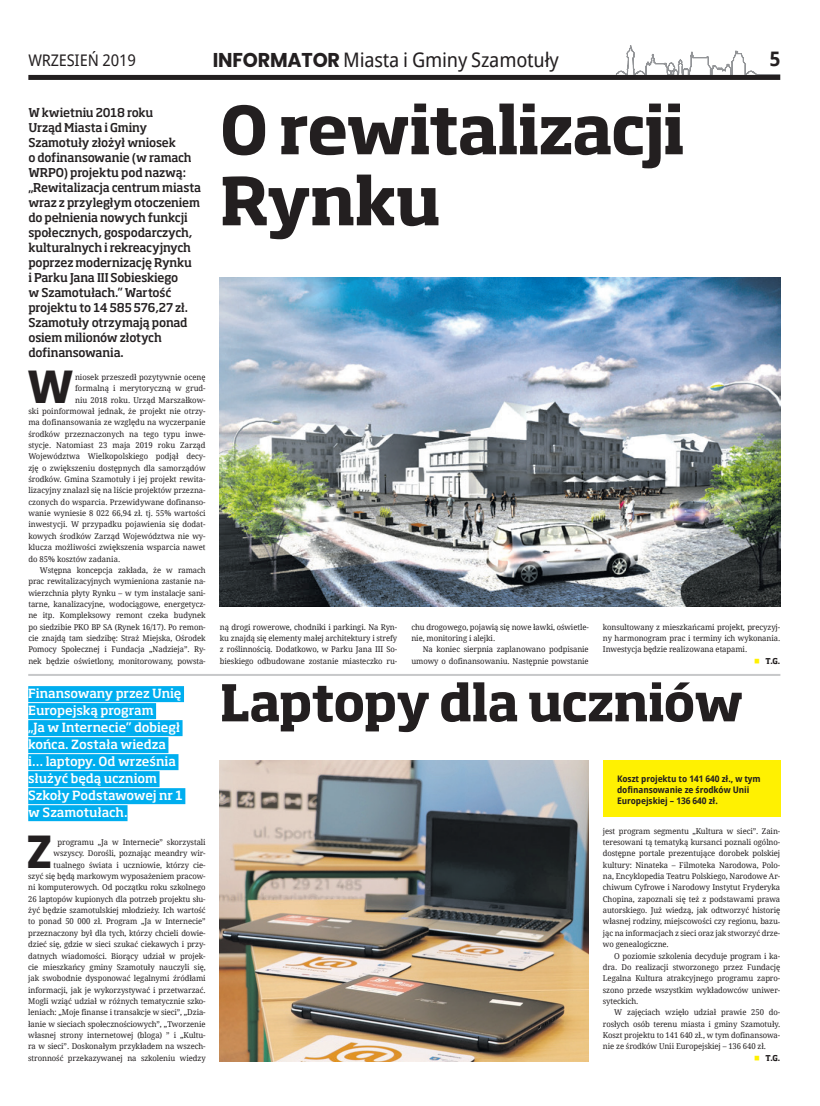
<style>
.page{position:relative;width:820px;height:1106px;background:#fff}
.page>*{position:absolute;margin:0;border:0;box-sizing:border-box;transform-origin:0 0}
.t1{font:700 65px/71px "Soho Pro";letter-spacing:-.03em;color:#231f20}
.t2{font:700 50px "Soho Pro";letter-spacing:-.03em;color:#231f20}
.t3{font:700 46.2px "Poppins Latin";color:#231f20;scale:.96 1}
.t4{font:20px "Droid Sans";letter-spacing:-.01em;color:#231f20;scale:.96 1}
.t5{font:700 20px "Droid Sans";color:#231f20;scale:.96 1}
.t6{font:16px "Droid Sans";color:#231f20;scale:.96 1}
.t7{font:500 12.5px/17px "Soho Pro";letter-spacing:-.005em;color:#fff}
.t8{font:500 12px/15px "Soho Pro";letter-spacing:-.01em;color:#231f20;scale:.96 1}
.t9{font:700 9px/11px "Droid Sans";letter-spacing:-.01em;color:#231f20;scale:.96 1}
.t10{font:8px/11.3px "Droid Serif";letter-spacing:-.01em;color:#231f20;text-align:justify;scale:.96 1}
.t11{font:700 8px "Soho Pro";color:#231f20;scale:.96 1}
.s1{font-family:"Poppins Latin";font-weight:700}
.s2{color:#fff101}
</style>
<div class="page">
<svg style="left:615px;top:45px;width:165px;height:30px"></svg>
<div style="left:28px;top:75px;width:752px;height:5px;background:#231f20"></div>
<div style="left:602px;top:760px;width:178px;height:56px;background:#fff101"></div>
<hr style="left:28px;top:674px;width:752px;height:2px;background:#c7c8ca">
<img style="left:220px;top:278px;width:560px;height:329px">
<img style="left:220px;top:760px;width:368px;height:301px">
<div style="left:28px;top:686px;width:156px;height:16px;background:#00aeef"></div>
<div style="left:28px;top:703px;width:128px;height:16px;background:#00aeef"></div>
<div style="left:28px;top:720px;width:154px;height:16px;background:#00aeef"></div>
<div style="left:28px;top:737px;width:140px;height:16px;background:#00aeef"></div>
<div style="left:28px;top:754px;width:150px;height:16px;background:#00aeef"></div>
<div style="left:28px;top:771px;width:131px;height:16px;background:#00aeef"></div>
<div style="left:28px;top:788px;width:157px;height:16px;background:#00aeef"></div>
<div style="left:28px;top:805px;width:99px;height:16px;background:#00aeef"></div>
<h3 class="t6" style="left:28px;top:49px;width:10px">wrzesie</h3>
<h3 class="t6" style="left:88px;top:49px;width:52px">ń 2019</h3>
<h3 class="t4" style="left:213px;top:46px;width:362px"><span class="s1">INFORMATOR</span> Miasta i Gminy Szamotuły</h3>
<h3 class="t5" style="left:769px;top:45px;width:13px">5</h3>
<p class="t8" style="left:28px;top:104px;width:181px">W kwietniu 2018 roku<br>Urząd Miasta i Gminy<br>Szamotuły złożył wniosek<br>o dofinansowanie (w ramach<br>WRPO) projektu pod nazwą: „Rewitalizacja centrum miasta wraz z przyległym otoczeniem do pełnienia nowych funkcji społecznych, gospodarczych, kulturalnych i rekreacyjnych poprzez modernizację Rynku<br>i Parku Jana III Sobieskiego<br>w Szamotułach.” Wartość projektu to 14 585 576,27 zł.<br>Szamotuły otrzymają ponad osiem milionów złotych dofinansowania.</p>
<h3 class="t3" style="left:27px;top:356px;width:50px">W</h3>
<p class="t10" style="left:75px;top:371px;width:137px">niosek przeszedł pozytywnie ocenę</p>
<p class="t10" style="left:75px;top:382px;width:137px">formalną i merytoryczną w grud-</p>
<p class="t10" style="left:75px;top:394px;width:137px">niu 2018 roku. Urząd Marszałkow-</p>
<p class="t10" style="left:28px;top:405px;width:186px">ski poinformował jednak, że projekt nie otrzy-</p>
<p class="t10" style="left:28px;top:416px;width:186px">ma dofinansowania ze względu na wyczerpanie</p>
<p class="t10" style="left:28px;top:428px;width:186px">środków przeznaczonych na tego typu inwe-</p>
<p class="t10" style="left:28px;top:439px;width:186px">stycje. Natomiast 23 maja 2019 roku Zarząd</p>
<p class="t10" style="left:28px;top:450px;width:186px">Województwa Wielkopolskiego podjął decy-</p>
<p class="t10" style="left:28px;top:462px;width:186px">zję o zwiększeniu dostępnych dla samorządów</p>
<p class="t10" style="left:28px;top:473px;width:186px">środków. Gmina Szamotuły i jej projekt rewita-</p>
<p class="t10" style="left:28px;top:485px;width:186px">lizacyjny znalazł się na liście projektów przezna-</p>
<p class="t10" style="left:28px;top:496px;width:186px">czonych do wsparcia. Przewidywane dofinanso-</p>
<p class="t10" style="left:28px;top:507px;width:186px">wanie wyniesie 8 022 66,94 zł. tj. 55% wartości</p>
<p class="t10" style="left:28px;top:519px;width:186px">inwestycji. W przypadku pojawienia się dodat-</p>
<p class="t10" style="left:28px;top:530px;width:186px">kowych środków Zarząd Województwa nie wy-</p>
<p class="t10" style="left:28px;top:541px;width:186px">klucza możliwości zwiększenia wsparcia nawet</p>
<p class="t10" style="left:28px;top:553px;width:97px">do 85% kosztów zadania.</p>
<p class="t10" style="left:40px;top:564px;width:174px">Wstępna koncepcja zakłada, że w ramach</p>
<p class="t10" style="left:28px;top:575px;width:186px">prac rewitalizacyjnych wymieniona zastanie na-</p>
<p class="t10" style="left:28px;top:587px;width:186px">wierzchnia płyty Rynku – w tym instalacje sani-</p>
<p class="t10" style="left:28px;top:598px;width:186px">tarne, kanalizacyjne, wodociągowe, energetycz-</p>
<p class="t10" style="left:28px;top:609px;width:186px">ne itp. Kompleksowy remont czeka budynek</p>
<p class="t10" style="left:28px;top:621px;width:186px">po siedzibie PKO BP SA (Rynek 16/17). Po remon-</p>
<p class="t10" style="left:28px;top:632px;width:186px">cie znajdą tam siedzibę: Straż Miejska, Ośrodek</p>
<p class="t10" style="left:28px;top:643px;width:186px">Pomocy Społecznej i Fundacja „Nadzieja”. Ry-</p>
<p class="t10" style="left:28px;top:655px;width:186px">nek będzie oświetlony, monitorowany, powsta-</p>
<h1 class="t1" style="left:220px;top:90px;width:466px">O rewitalizacji<br>Rynku</h1>
<p class="t10" style="left:220px;top:621px;width:186px">ną drogi rowerowe, chodniki i parkingi. Na Ryn&shy;ku znajdą się elementy małej architektury i strefy z roślinnością. Dodatkowo, w Parku Jana III So&shy;bieskiego odbudowane zostanie miasteczko ru-</p>
<p class="t10" style="left:411px;top:621px;width:186px">chu drogowego, pojawią się nowe ławki, oświetle&shy;nie, monitoring i alejki.</p>
<p class="t10" style="left:411px;top:643px;width:186px;text-align:right">Na koniec sierpnia zaplanowano podpisanie umowy o dofinansowaniu. Następnie powstanie</p>
<p class="t10" style="left:602px;top:621px;width:186px">konsultowany z mieszkańcami projekt, precyzyj&shy;ny harmonogram prac i terminy ich wykonania.<br>Inwestycja będzie realizowana etapami.</p>
<p class="t11" style="left:754px;top:655px;width:29px"><span class="s2">■</span> T.G.</p>
<h3 class="t7" style="left:28px;top:683px;width:155px">Finansowany przez Unię<br>Europejską program<br>„Ja w Internecie” dobiegł</h3>
<h2 class="t2" style="left:220px;top:666px;width:525px">Laptopy dla uczniów</h2>
<h3 class="t7" style="left:28px;top:734px;width:156px">końca. Została wiedza i… laptopy. Od września służyć będą uczniom<br>Szkoły Podstawowej nr 1 w Szamotułach.</h3>
<h3 class="t3" style="left:26px;top:821px;width:29px">Z</h3>
<p class="t9" style="left:617px;top:773px;width:151px">Koszt projektu to 141 640 zł., w tym dofinansowanie ze środków Unii<br>Europejskiej – 136 640 zł.</p>
<p class="t10" style="left:28px;top:836px;width:186px;text-align:right">programu „Ja w Internecie” skorzystali wszyscy. Dorośli, poznając meandry wir&shy;tualnego świata i uczniowie, którzy cie-<br>szyć się będą markowym wyposażeniem pracow&shy;ni komputerowych. Od początku roku szkolnego 26 laptopów kupionych dla potrzeb projektu słu&shy;żyć będzie szamotulskiej młodzieży. Ich wartość to ponad 50 000 zł. Program „Ja w Internecie” przeznaczony był dla tych, którzy chcieli dowie&shy;dzieć się, gdzie w sieci szukać ciekawych i przy&shy;datnych wiadomości. Biorący udział w projek&shy;cie mieszkańcy gminy Szamotuły nauczyli się, jak swobodnie dysponować legalnymi źródłami informacji, jak je wykorzystywać i przetwarzać.<br>Mogli wziąć udział w różnych tematycznie szko&shy;leniach: „Moje finanse i transakcje w sieci”, „Dzia&shy;łanie w sieciach społecznościowych”, „Tworzenie własnej strony internetowej (bloga) ” i „Kultu&shy;ra w sieci”. Doskonałym przykładem na wszech&shy;stronność przekazywanej na szkoleniu wiedzy</p>
<p class="t10" style="left:602px;top:825px;width:186px">jest program segmentu „Kultura w sieci”. Zain&shy;teresowani tą tematyką kursanci poznali ogólno&shy;dostępne portale prezentujące dorobek polskiej kultury: Ninateka – Filmoteka Narodowa, Polo&shy;na, Encyklopedia Teatru Polskiego, Narodowe Ar&shy;chiwum Cyfrowe i Narodowy Instytut Fryderyka Chopina, zapoznali się też z podstawami prawa autorskiego. Już wiedzą, jak odtworzyć historię własnej rodziny, miejscowości czy regionu, bazu&shy;jąc na informacjach z sieci oraz jak stworzyć drze&shy;wo genealogiczne.</p>
<p class="t10" style="left:602px;top:949px;width:186px;text-indent:11px">O poziomie szkolenia decyduje program i ka&shy;dra. Do realizacji stworzonego przez Fundację Legalna Kultura atrakcyjnego programu zapro&shy;szono przede wszystkim wykładowców uniwer&shy;syteckich.</p>
<p class="t10" style="left:602px;top:1006px;width:186px;text-indent:11px">W zajęciach wzięło udział prawie 250 do&shy;rosłych osób terenu miasta i gminy Szamotuły.<br>Koszt projektu to 141 640 zł., w tym dofinansowa&shy;nie ze środków Unii Europejskiej – 136 640 zł.</p>
<p class="t11" style="left:754px;top:1051px;width:29px"><span class="s2">■</span> T.G.</p>
</div>
